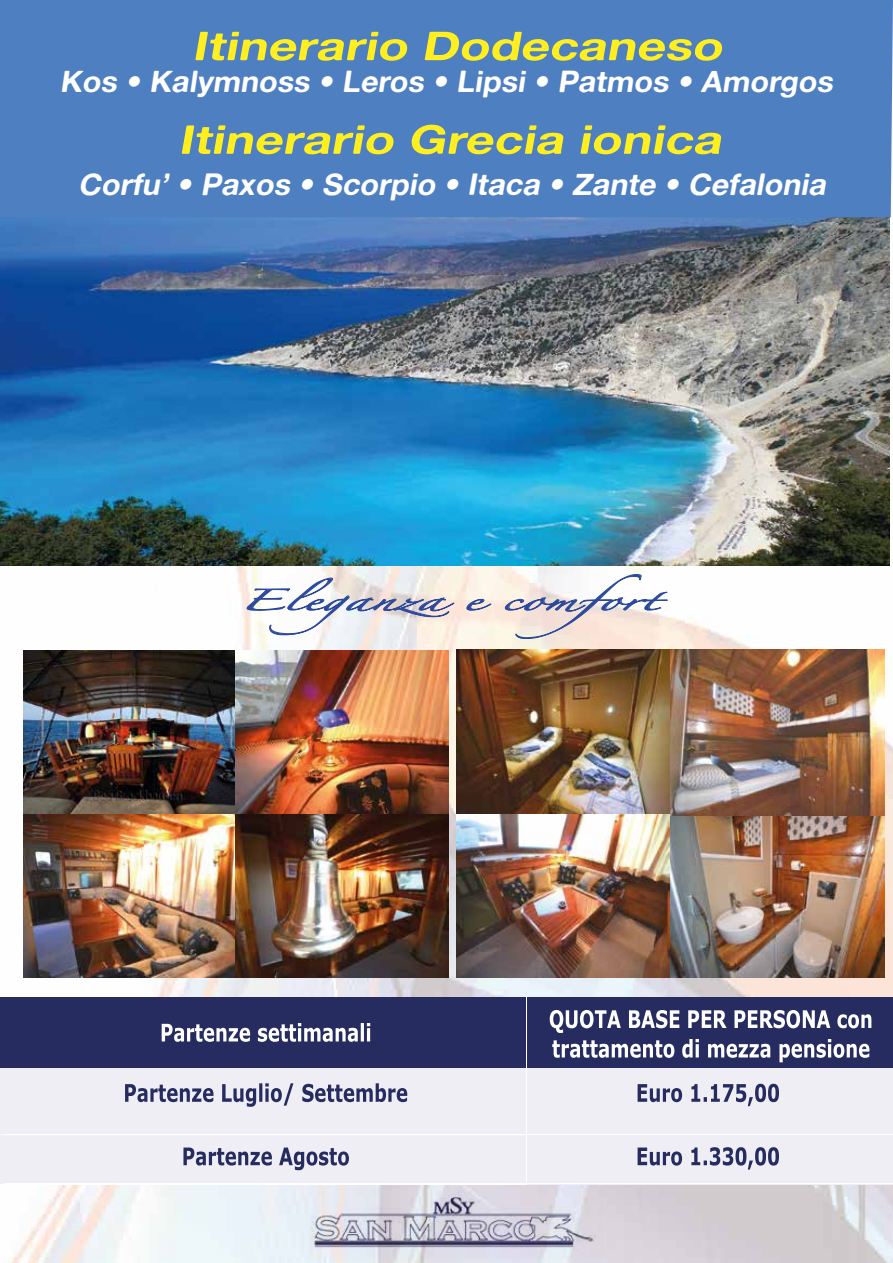
<style>
.page{position:relative;width:893px;height:1263px;background:#fff}
.page>*{position:absolute;margin:0;border:0;box-sizing:border-box;transform-origin:0 0}
.t1{font:italic 39.9px "Alte Haas Grotesk Bold";color:#ffef20;scale:1.26 1}
.t2{font:italic 30px "Alte Haas Grotesk Bold";color:#fff}
.t3{font:italic 29.7px "Alte Haas Grotesk Bold";color:#fff}
.t4{font:18.9px "Zapfino";color:#2b499a;scale:1.99 1}
</style>
<div class="page">
<img style="left:0;top:217px;width:893px;height:1046px">
<img style="left:305px;top:1186px;width:298px;height:72px">
<div style="left:0;top:997px;width:526px;height:71px;background:#262c60"></div>
<svg style="left:162px;top:1023px;width:208px;height:19px"></svg>
<div style="left:526px;top:997px;width:367px;height:71px;background:#262c60"></div>
<svg style="left:550px;top:1010px;width:321px;height:23px"></svg>
<svg style="left:552px;top:1039px;width:317px;height:23px"></svg>
<div style="left:0;top:1068px;width:526px;height:66px;background:#eeeef4"></div>
<svg style="left:125px;top:1083px;width:282px;height:24px"></svg>
<div style="left:526px;top:1068px;width:367px;height:66px;background:#eeeef4"></div>
<svg style="left:638px;top:1084px;width:141px;height:22px"></svg>
<div style="left:0;top:1134px;width:526px;height:49px;background:#eeeef4"></div>
<svg style="left:183px;top:1147px;width:166px;height:23px"></svg>
<div style="left:526px;top:1134px;width:367px;height:50px;background:#eeeef4"></div>
<svg style="left:638px;top:1147px;width:141px;height:22px"></svg>
<hr style="left:526px;top:997px;width:1px;height:71px;background:#fff">
<hr style="left:526px;top:1068px;width:1px;height:66px;background:#fff">
<hr style="left:5px;top:1184px;width:521px;height:1px;background:#fff">
<hr style="left:4px;top:1183px;width:522px;height:1px;background:#fff">
<svg style="left:5px;top:1134px;width:521px;height:1px"></svg>
<hr style="left:526px;top:1134px;width:1px;height:50px;background:#fff">
<hr style="left:526px;top:1183px;width:367px;height:1px;background:#fff">
<hr style="left:526px;top:1134px;width:367px;height:1px;background:#fff">
<img style="left:0;top:217px;width:890px;height:349px">
<svg style="left:247px;top:577px;width:207px;height:58px"></svg>
<svg style="left:466px;top:599px;width:25px;height:12px"></svg>
<svg style="left:505px;top:574px;width:163px;height:65px"></svg>
<img style="left:23px;top:650px;width:425px;height:328px">
<div style="left:0;top:0;width:893px;height:217px;background:#4d7fc1"></div>
<img style="left:456px;top:649px;width:429px;height:329px">
<p class="t1" style="left:192px;top:21px;width:429px">Itinerario Dodecaneso</p>
<p class="t3" style="left:60px;top:63px;width:779px">Kos • Kalymnoss • Leros • Lipsi • Patmos • Amorgos</p>
<p class="t1" style="left:178px;top:115px;width:439px">Itinerario Grecia ionica</p>
<p class="t2" style="left:78px;top:165px;width:755px">Corfu’ • Paxos • Scorpio • Itaca • Zante • Cefalonia</p>
<p class="t4" style="left:238px;top:592px;width:235px">E leganza e comfor t</p>
</div>
